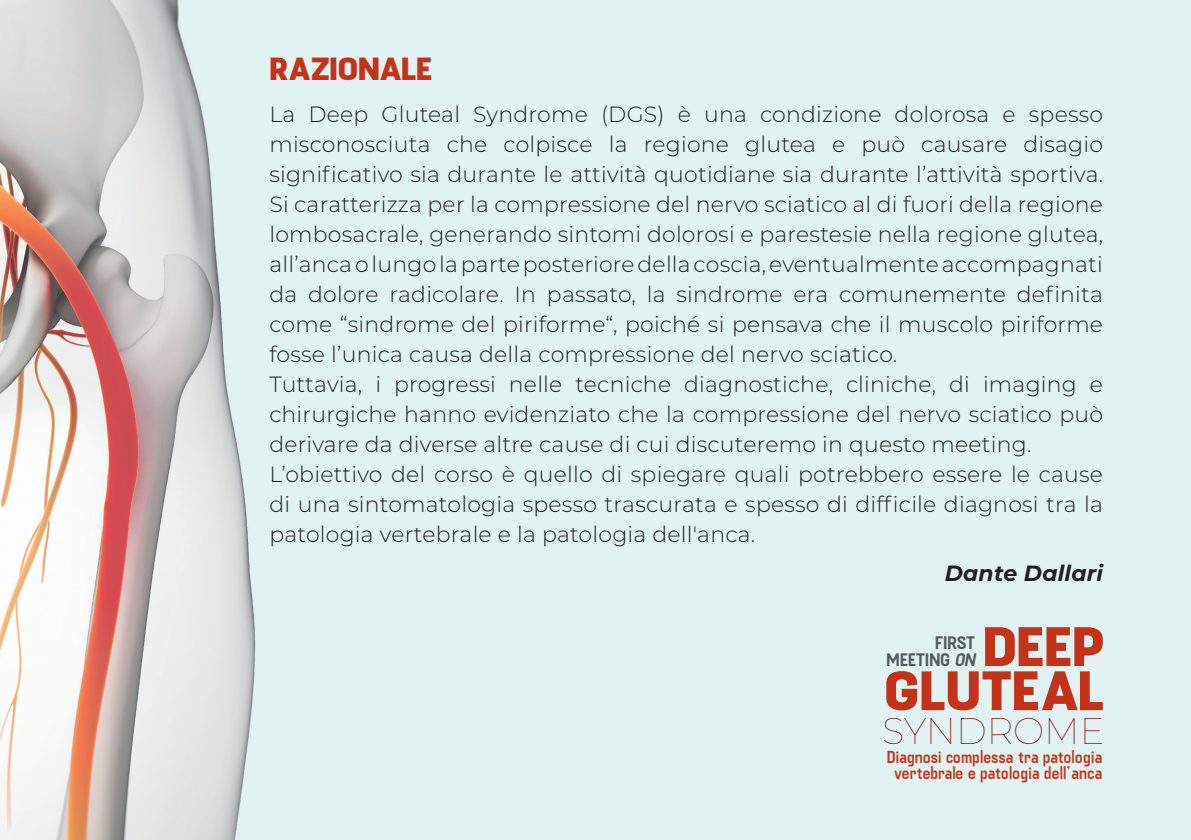
<style>
.page{position:relative;width:1191px;height:840px;background:#fff}
.page>*{position:absolute;margin:0;border:0;box-sizing:border-box;transform-origin:0 0}
.t1{font:700 55.4px/44px "PP Fuji";color:#c5321a;text-align:right}
.t2{font:100 37px "Montserrat";color:#840101}
.t3{font:700 32px "PP Fuji";letter-spacing:.005em;color:#c5321a}
.t4{font:300 22px/30px "Montserrat";letter-spacing:.01em;color:#231f20}
.t5{font:italic 700 22px "Montserrat";letter-spacing:.01em;color:#231f20}
.t6{font:18px/16.2px "PP Fuji";letter-spacing:-.02em;color:#57585a;text-align:right}
.t7{font:300 17.2px/16px "PP Fuji";letter-spacing:-.035em;color:#c5321a;text-align:center;scale:1.04 1}
.s1{font-style:italic}
</style>
<div class="page">
<img style="left:0;top:0;width:1191px;height:839px">
<h3 class="t3" style="left:269px;top:50px;width:164px">RAZIONALE</h3>
<p class="t4" style="left:269px;top:98px;width:835px">La Deep Gluteal Syndrome (DGS) è una condizione dolorosa e spesso misconosciuta che colpisce la regione glutea e può causare disagio significativo sia durante le attività quotidiane sia durante l’attività sportiva.<br>Si caratterizza per la compressione del nervo sciatico al di fuori della regione lombosacrale, generando sintomi dolorosi e parestesie nella regione glutea, all’anca o lungo la parte posteriore della coscia, eventualmente accompagnati da dolore radicolare. In passato, la sindrome era comunemente definita come “sindrome del piriforme“, poiché si pensava che il muscolo piriforme fosse l’unica causa della compressione del nervo sciatico.<br>Tuttavia, i progressi nelle tecniche diagnostiche, cliniche, di imaging e chirurgiche hanno evidenziato che la compressione del nervo sciatico può derivare da diverse altre cause di cui discuteremo in questo meeting.<br>L’obiettivo del corso è quello di spiegare quali potrebbero essere le cause di una sintomatologia spesso trascurata e spesso di difficile diagnosi tra la patologia vertebrale e la patologia dell'anca.</p>
<p class="t5" style="left:944px;top:556px;width:160px">Dante Dallari</p>
<h1 class="t1" style="left:884px;top:625px;width:222px">DEEP<br>GLUTEAL</h1>
<p class="t7" style="left:886px;top:748px;width:209px">Diagnosi complessa tra patologia vertebrale e patologia dell’anca</p>
<p class="t6" style="left:886px;top:635px;width:95px">FIRST<br>MEETING <span class="s1">ON</span></p>
<h2 class="t2" style="left:882px;top:705px;width:224px">SYNDROME</h2>
</div>
